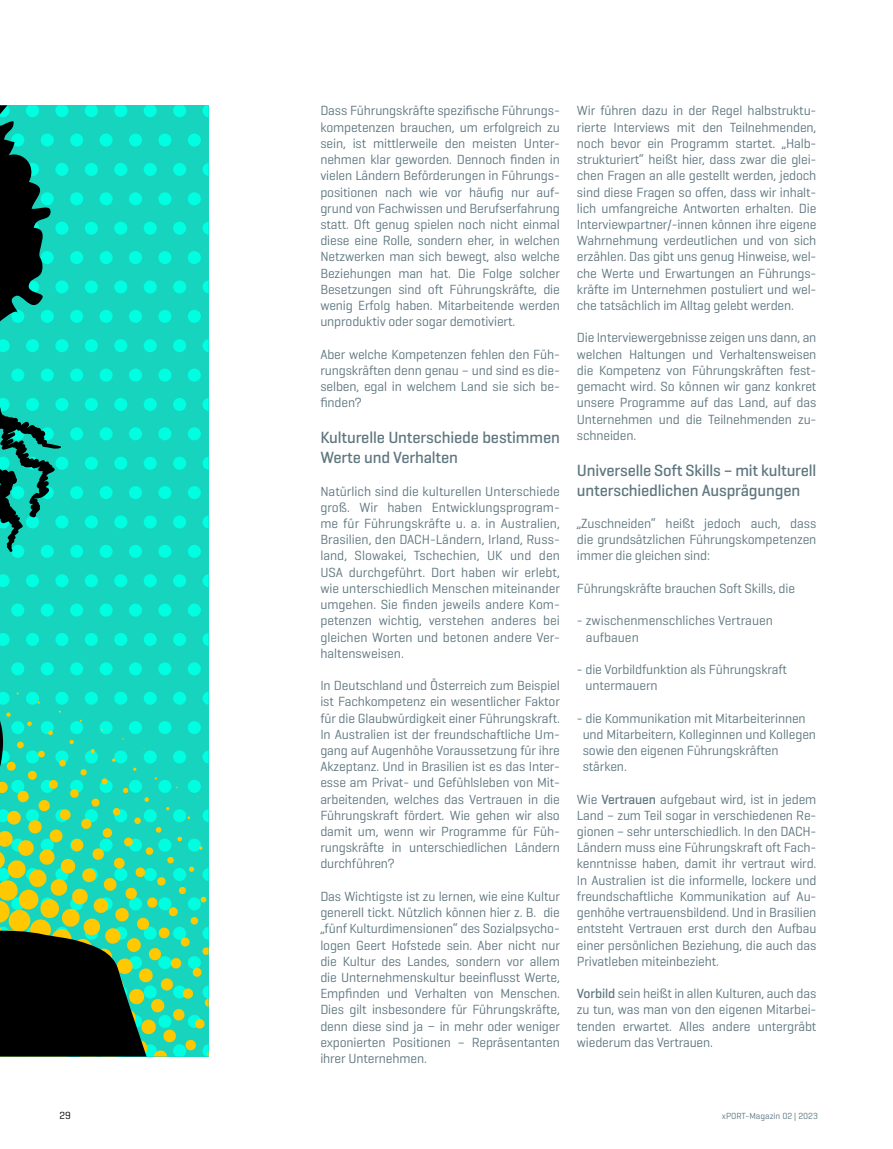
<style>
.page{position:relative;width:893px;height:1149px;background:#fff}
.page>*{position:absolute;margin:0;border:0;box-sizing:border-box;transform-origin:0 0}
.t1{font:500 16.5px/19.8px "Geogrotesque";letter-spacing:-.01em;color:#5e767f}
.t2{font:13.5px/16.2px "Geogrotesque";letter-spacing:-.01em;color:#5e767f;text-align:justify}
.t3{font:10.5px "Geogrotesque";color:#000}
.t4{font:9px "Geogrotesque";color:#5e767f}
.s1{font-weight:500}
</style>
<div class="page">
<svg style="left:0;top:105px;width:209px;height:951px;background:#1cc0a3"></svg>
<p class="t3" style="left:60px;top:1108px;width:13px">29</p>
<p class="t2" style="left:320px;top:102px;width:241px">Dass Führungskräfte spezifische Führungs&shy;kompetenzen brauchen, um erfolgreich zu sein, ist mittlerweile den meisten Unter&shy;nehmen klar geworden. Dennoch finden in vielen Ländern Beförderungen in Führungs&shy;positionen nach wie vor häufig nur auf&shy;grund von Fachwissen und Berufserfahrung statt. Oft genug spielen noch nicht einmal diese eine Rolle, sondern eher, in welchen Netzwerken man sich bewegt, also welche Beziehungen man hat. Die Folge solcher Besetzungen sind oft Führungskräfte, die wenig Erfolg haben. Mitarbeitende werden unproduktiv oder sogar demotiviert.</p>
<p class="t2" style="left:320px;top:345px;width:241px">Aber welche Kompetenzen fehlen den Füh&shy;rungskräften denn genau – und sind es die&shy;selben, egal in welchem Land sie sich be&shy;finden?</p>
<p class="t1" style="left:320px;top:427px;width:241px">Kulturelle Unterschiede bestimmen<br>Werte und Verhalten</p>
<p class="t2" style="left:320px;top:482px;width:241px">Natürlich sind die kulturellen Unterschiede groß. Wir haben Entwicklungsprogram&shy;me für Führungskräfte u. a. in Australien, Brasilien, den DACH-Ländern, Irland, Russ&shy;land, Slowakei, Tschechien, UK und den USA durchgeführt. Dort haben wir erlebt, wie unterschiedlich Menschen miteinander umgehen. Sie finden jeweils andere Kom&shy;petenzen wichtig, verstehen anderes bei gleichen Worten und betonen andere Ver&shy;haltensweisen.</p>
<p class="t2" style="left:320px;top:676px;width:241px">In Deutschland und Österreich zum Beispiel ist Fachkompetenz ein wesentlicher Faktor für die Glaubwürdigkeit einer Führungskraft.<br>In Australien ist der freundschaftliche Um&shy;gang auf Augenhöhe Voraussetzung für ihre Akzeptanz. Und in Brasilien ist es das Inter&shy;esse am Privat- und Gefühlsleben von Mit&shy;arbeitenden, welches das Vertrauen in die Führungskraft fördert. Wie gehen wir also damit um, wenn wir Programme für Füh&shy;rungskräfte in unterschiedlichen Ländern durchführen?</p>
<p class="t2" style="left:320px;top:887px;width:241px">Das Wichtigste ist zu lernen, wie eine Kultur generell tickt. Nützlich können hier z. B. die „fünf Kulturdimensionen“ des Sozialpsycho&shy;logen Geert Hofstede sein. Aber nicht nur die Kultur des Landes, sondern vor allem die Unternehmenskultur beeinflusst Werte, Empfinden und Verhalten von Menschen.<br>Dies gilt insbesondere für Führungskräfte, denn diese sind ja − in mehr oder weniger exponierten Positionen – Repräsentanten ihrer Unternehmen.</p>
<p class="t2" style="left:577px;top:102px;width:241px">Wir führen dazu in der Regel halbstruktu&shy;rierte Interviews mit den Teilnehmenden, noch bevor ein Programm startet. „Halb&shy;strukturiert“ heißt hier, dass zwar die glei&shy;chen Fragen an alle gestellt werden, jedoch sind diese Fragen so offen, dass wir inhalt&shy;lich umfangreiche Antworten erhalten. Die Interviewpartner/-innen können ihre eigene Wahrnehmung verdeutlichen und von sich erzählen. Das gibt uns genug Hinweise, wel&shy;che Werte und Erwartungen an Führungs&shy;kräfte im Unternehmen postuliert und wel&shy;che tatsächlich im Alltag gelebt werden.</p>
<p class="t2" style="left:577px;top:329px;width:241px">Die Interviewergebnisse zeigen uns dann, an welchen Haltungen und Verhaltensweisen die Kompetenz von Führungskräften fest&shy;gemacht wird. So können wir ganz konkret unsere Programme auf das Land, auf das Unternehmen und die Teilnehmenden zu&shy;schneiden.</p>
<p class="t1" style="left:577px;top:459px;width:241px">Universelle Soft Skills – mit kulturell unterschiedlichen Ausprägungen</p>
<p class="t2" style="left:577px;top:514px;width:241px">„Zuschneiden“ heißt jedoch auch, dass die grundsätzlichen Führungskompetenzen immer die gleichen sind:</p>
<p class="t2" style="left:577px;top:579px;width:220px">Führungskräfte brauchen Soft Skills, die</p>
<p class="t2" style="left:586px;top:612px;width:188px;text-indent:-9px">- zwischenmenschliches Vertrauen aufbauen</p>
<p class="t2" style="left:586px;top:660px;width:203px;text-indent:-9px">- die Vorbildfunktion als Führungskraft untermauern</p>
<p class="t2" style="left:583px;top:709px;width:235px;text-align:left;text-indent:-6px">- die Kommunikation mit Mitarbeiterinnen und Mitarbeitern, Kolleginnen und Kollegen sowie den eigenen Führungskräften stärken.</p>
<p class="t2" style="left:577px;top:790px;width:241px">Wie <span class="s1">Vertrauen</span> aufgebaut wird, ist in jedem Land – zum Teil sogar in verschiedenen Re&shy;gionen – sehr unterschiedlich. In den DACH-Ländern muss eine Führungskraft oft Fach&shy;kenntnisse haben, damit ihr vertraut wird.<br>In Australien ist die informelle, lockere und freundschaftliche Kommunikation auf Au&shy;genhöhe vertrauensbildend. Und in Brasilien entsteht Vertrauen erst durch den Aufbau einer persönlichen Beziehung, die auch das Privatleben miteinbezieht.</p>
<p class="t2" style="left:577px;top:984px;width:241px"><span class="s1">Vorbild</span> sein heißt in allen Kulturen, auch das zu tun, was man von den eigenen Mitarbei&shy;tenden erwartet. Alles andere untergräbt wiederum das Vertrauen.</p>
<p class="t4" style="left:722px;top:1109px;width:98px">xPORT-Magazin 02 | 2023</p>
</div>
